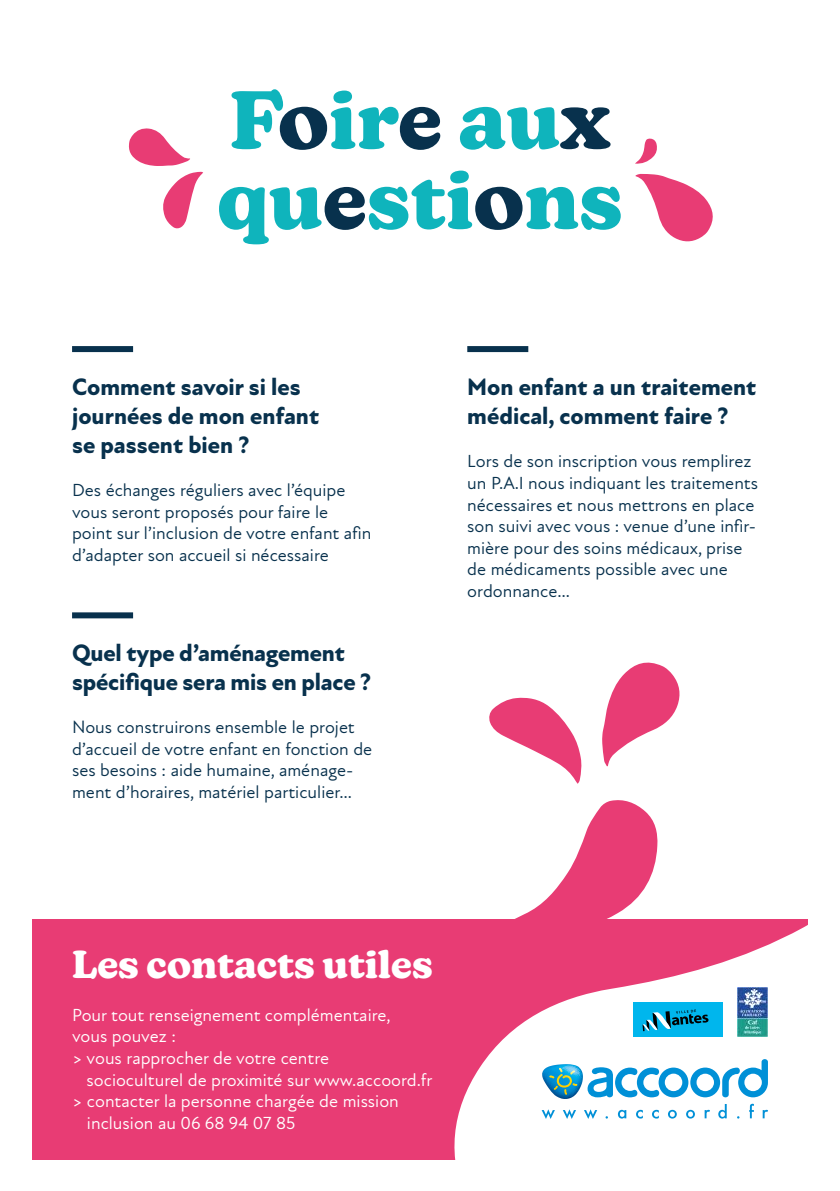
<style>
.page{position:relative;width:840px;height:1191px;background:#fff}
.page>*{position:absolute;margin:0;border:0;box-sizing:border-box;transform-origin:0 0}
.t1{font:700 80px/80px "Kansas New";color:#0fb4bc}
.t2{font:700 38px "Kansas New";color:#fff}
.t3{font:800 24px/28.8px "Atten New";color:#08314d}
.t4{font:18px/21.6px "Atten New";color:#08314d}
.t5{font:18px/21.6px "Atten New";color:#fff}
.s1{color:#08314d}
</style>
<div class="page">
<div style="left:32px;top:918px;width:775px;height:241px;background:#e83c74"></div>
<div style="left:72px;top:346px;width:61px;height:6px;background:#08314d"></div>
<div style="left:72px;top:612px;width:61px;height:6px;background:#08314d"></div>
<div style="left:467px;top:346px;width:61px;height:6px;background:#08314d"></div>
<svg style="left:446px;top:918px;width:362px;height:242px;fill:#fff"></svg>
<div style="left:737px;top:1049px;width:102px;height:142px;background:#fff"></div>
<svg style="left:541px;top:1059px;width:226px;height:60px;background:#b0dbef"></svg>
<svg style="left:503px;top:800px;width:154px;height:139px"></svg>
<svg style="left:602px;top:662px;width:78px;height:104px"></svg>
<svg style="left:489px;top:697px;width:92px;height:87px"></svg>
<svg style="left:635px;top:174px;width:78px;height:68px"></svg>
<svg style="left:635px;top:138px;width:22px;height:26px"></svg>
<svg style="left:128px;top:128px;width:62px;height:38px"></svg>
<svg style="left:163px;top:172px;width:40px;height:57px"></svg>
<img style="left:736px;top:987px;width:31px;height:50px">
<div style="left:632px;top:1002px;width:90px;height:35px;background:#00b6ed"></div>
<svg style="left:642px;top:1009px;width:66px;height:22px"></svg>
<h1 class="t1" style="left:217px;top:80px;width:406px">F<span class="s1">o</span>ir<span class="s1">e</span> au<span class="s1">x </span>qu<span class="s1">e</span>sti<span class="s1">o</span>ns</h1>
<h3 class="t3" style="left:72px;top:373px;width:248px">Comment savoir si les journées de mon enfant se passent bien ?</h3>
<p class="t4" style="left:72px;top:479px;width:301px">Des échanges réguliers avec l’équipe vous seront proposés pour faire le point sur l’inclusion de votre enfant afin d’adapter son accueil si nécessaire</p>
<h3 class="t3" style="left:72px;top:639px;width:300px">Quel type d’aménagement spécifique sera mis en place ?</h3>
<p class="t4" style="left:72px;top:716px;width:301px">Nous construirons ensemble le projet d’accueil de votre enfant en fonction de ses besoins : aide humaine, aménage&shy;ment d’horaires, matériel particulier…</p>
<h3 class="t3" style="left:467px;top:373px;width:290px">Mon enfant a un traitement médical, comment faire ?</h3>
<p class="t4" style="left:467px;top:451px;width:292px">Lors de son inscription vous remplirez un P.A.I nous indiquant les traitements nécessaires et nous mettrons en place son suivi avec vous : venue d’une infir&shy;mière pour des soins médicaux, prise de médicaments possible avec une ordonnance…</p>
<h2 class="t2" style="left:72px;top:941px;width:362px">Les contacts utiles</h2>
<p class="t5" style="left:72px;top:1004px;width:320px">Pour tout renseignement complémentaire, vous pouvez :<br>&gt; vous rapprocher de votre centre</p>
<p class="t5" style="left:86px;top:1069px;width:347px">socioculturel de proximité sur www.accoord.fr</p>
<p class="t5" style="left:72px;top:1090px;width:328px">&gt; contacter la personne chargée de mission</p>
<p class="t5" style="left:87px;top:1112px;width:210px">inclusion au 06 68 94 07 85</p>
</div>
